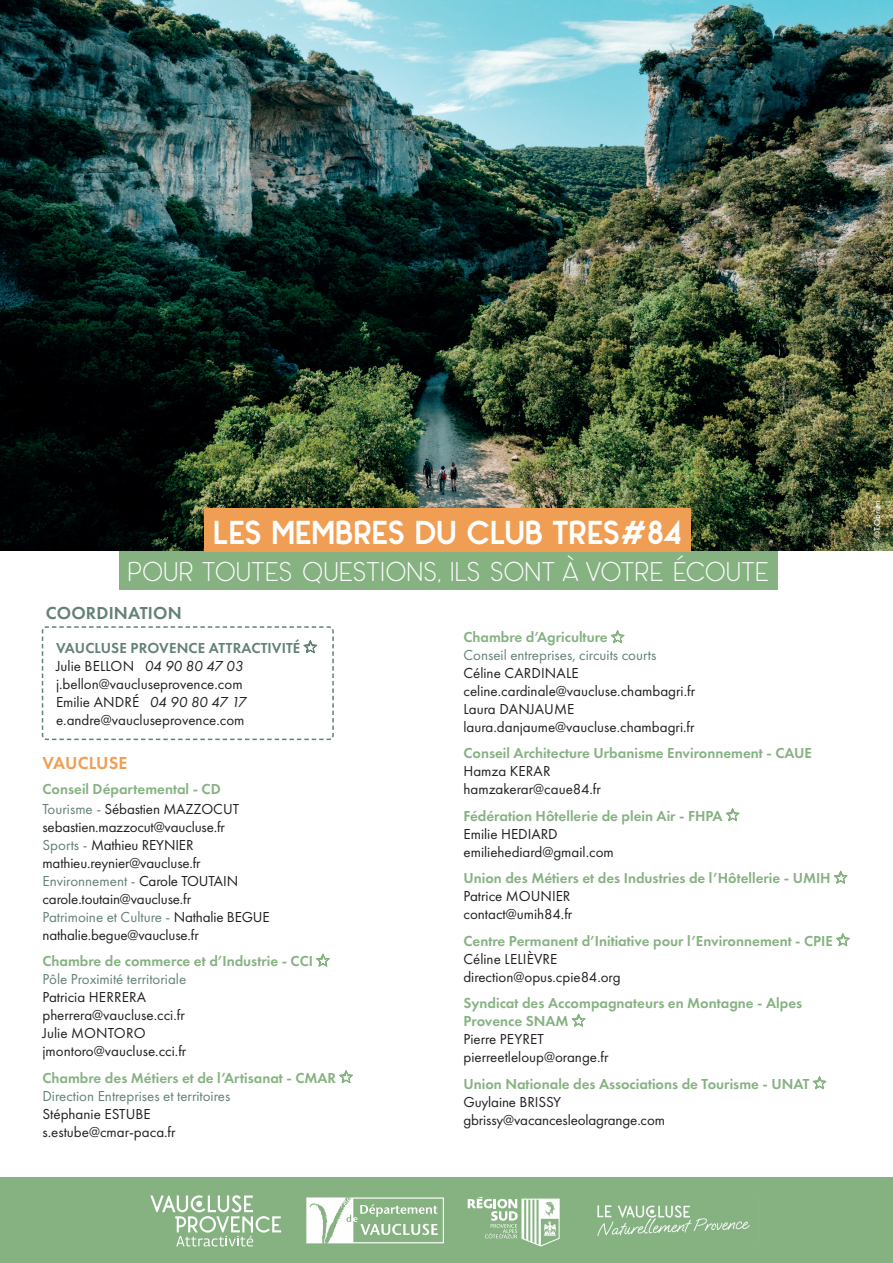
<style>
.page{position:relative;width:893px;height:1263px;background:#fff}
.page>*{position:absolute;margin:0;border:0;box-sizing:border-box;transform-origin:0 0}
.t1{font:700 33px "Panama";letter-spacing:-.03em;color:#fff}
.t2{font:300 27px "Panama";letter-spacing:-.02em;color:#fff}
.t3{font:600 18px "Futura PT";letter-spacing:.01em;color:#638179}
.t4{font:600 18px "Futura PT";letter-spacing:.01em;color:#f09e53}
.t5{font:15px/18px "Futura PT";color:#231f20}
.t6{font:600 15px/19.5px "Futura PT";color:#86b282}
.t7{font:15px "Futura PT";color:#638179}
.t8{font:15px "Futura PT";color:#638178}
.t9{font:500 9px "Futura PT";color:#fff}
.s1{font-weight:600;color:#638179}
.s2{font-style:italic}
.s3{font-weight:400;color:#638178}
.s4{font-weight:400;color:#231f20}
.s5{color:#638178}
</style>
<div class="page">
<img style="left:0;top:0;width:893px;height:551px">
<div style="left:0;top:1178px;width:893px;height:85px;background:#86b282"></div>
<svg style="left:316px;top:953px;width:14px;height:14px"></svg>
<svg style="left:339px;top:1070px;width:14px;height:13px"></svg>
<svg style="left:611px;top:630px;width:13px;height:13px"></svg>
<svg style="left:726px;top:808px;width:13px;height:13px"></svg>
<svg style="left:834px;top:870px;width:14px;height:14px"></svg>
<svg style="left:836px;top:933px;width:14px;height:13px"></svg>
<svg style="left:572px;top:1013px;width:13px;height:14px"></svg>
<svg style="left:813px;top:1076px;width:13px;height:13px"></svg>
<div style="left:119px;top:551px;width:659px;height:38px;background:#86b282"></div>
<div style="left:204px;top:509px;width:487px;height:43px;background:#f09e53"></div>
<svg style="left:41px;top:626px;width:293px;height:115px"></svg>
<svg style="left:150px;top:1195px;width:131px;height:51px"></svg>
<svg style="left:306px;top:1197px;width:138px;height:47px"></svg>
<svg style="left:468px;top:1196px;width:92px;height:50px"></svg>
<img style="left:597px;top:1205px;width:153px;height:31px">
<h1 class="t1" style="left:213px;top:512px;width:471px">LES MEMBRES DU CLUB TRES#84</h1>
<h2 class="t2" style="left:128px;top:555px;width:643px">POUR TOUTES QUESTIONS, ILS SONT À VOTRE ÉCOUTE</h2>
<p class="t3" style="left:46px;top:601px;width:137px">COORDINATION</p>
<p class="t5" style="left:56px;top:639px;width:246px"><span class="s1">VAUCLUSE PROVENCE ATTRACTIVITÉ<br></span>Julie BELLON <span class="s2">04 90 80 47 03 </span>j.bellon@vaucluseprovence.com<br>Emilie ANDRÉ <span class="s2">04 90 80 47 17 </span>e.andre@vaucluseprovence.com</p>
<p class="t4" style="left:43px;top:751px;width:86px">VAUCLUSE</p>
<p class="t6" style="left:43px;top:779px;width:198px">Conseil Départemental - CD<br><span class="s3">Tourisme -</span> <span class="s4">Sébastien MAZZOCUT</span></p>
<p class="t5" style="left:43px;top:818px;width:229px">sebastien.mazzocut@vaucluse.fr<br><span class="s5">Sports -</span> Mathieu REYNIER mathieu.reynier@vaucluse.fr<br><span class="s5">Environnement -</span> Carole TOUTAIN carole.toutain@vaucluse.fr<br><span class="s5">Patrimoine et Culture -</span> Nathalie BEGUE nathalie.begue@vaucluse.fr</p>
<p class="t6" style="left:43px;top:951px;width:272px">Chambre de commerce et d’Industrie - CCI</p>
<p class="t7" style="left:43px;top:970px;width:145px">Pôle Proximité territoriale</p>
<p class="t5" style="left:43px;top:988px;width:145px">Patricia HERRERA pherrera@vaucluse.cci.fr<br>Julie MONTORO jmontoro@vaucluse.cci.fr</p>
<p class="t6" style="left:43px;top:1068px;width:295px">Chambre des Métiers et de l’Artisanat - CMAR</p>
<p class="t7" style="left:43px;top:1087px;width:189px">Direction Entreprises et territoires</p>
<p class="t5" style="left:43px;top:1105px;width:135px">Stéphanie ESTUBE s.estube@cmar-paca.fr</p>
<p class="t6" style="left:463px;top:627px;width:146px">Chambre d’Agriculture</p>
<p class="t8" style="left:463px;top:646px;width:194px">Conseil entreprises, circuits courts</p>
<p class="t5" style="left:463px;top:664px;width:233px">Céline CARDINALE celine.cardinale@vaucluse.chambagri.fr<br>Laura DANJAUME laura.danjaume@vaucluse.chambagri.fr</p>
<p class="t6" style="left:463px;top:743px;width:350px">Conseil Architecture Urbanisme Environnement - CAUE</p>
<p class="t5" style="left:463px;top:762px;width:139px">Hamza KERAR hamzakerar@caue84.fr</p>
<p class="t6" style="left:463px;top:806px;width:261px">Fédération Hôtellerie de plein Air - FHPA</p>
<p class="t5" style="left:463px;top:825px;width:152px">Emilie HEDIARD emiliehediard@gmail.com</p>
<p class="t6" style="left:463px;top:868px;width:369px">Union des Métiers et des Industries de l’Hôtellerie - UMIH</p>
<p class="t5" style="left:463px;top:887px;width:110px">Patrice MOUNIER contact@umih84.fr</p>
<p class="t6" style="left:463px;top:931px;width:371px">Centre Permanent d’Initiative pour l’Environnement - CPIE</p>
<p class="t5" style="left:463px;top:950px;width:159px">Céline LELIÈVRE direction@opus.cpie84.org</p>
<p class="t6" style="left:463px;top:994px;width:340px;line-height:18px">Syndicat des Accompagnateurs en Montagne - Alpes<br>Provence SNAM</p>
<p class="t5" style="left:463px;top:1030px;width:147px">Pierre PEYRET pierreetleloup@orange.fr</p>
<p class="t6" style="left:463px;top:1074px;width:348px">Union Nationale des Associations de Tourisme - UNAT</p>
<p class="t5" style="left:463px;top:1093px;width:203px">Guylaine BRISSY gbrissy@vacancesleolagrange.com</p>
<p class="t9" style="left:872px;top:538px;width:39px;rotate:-90deg">©T.Obrien</p>
</div>
